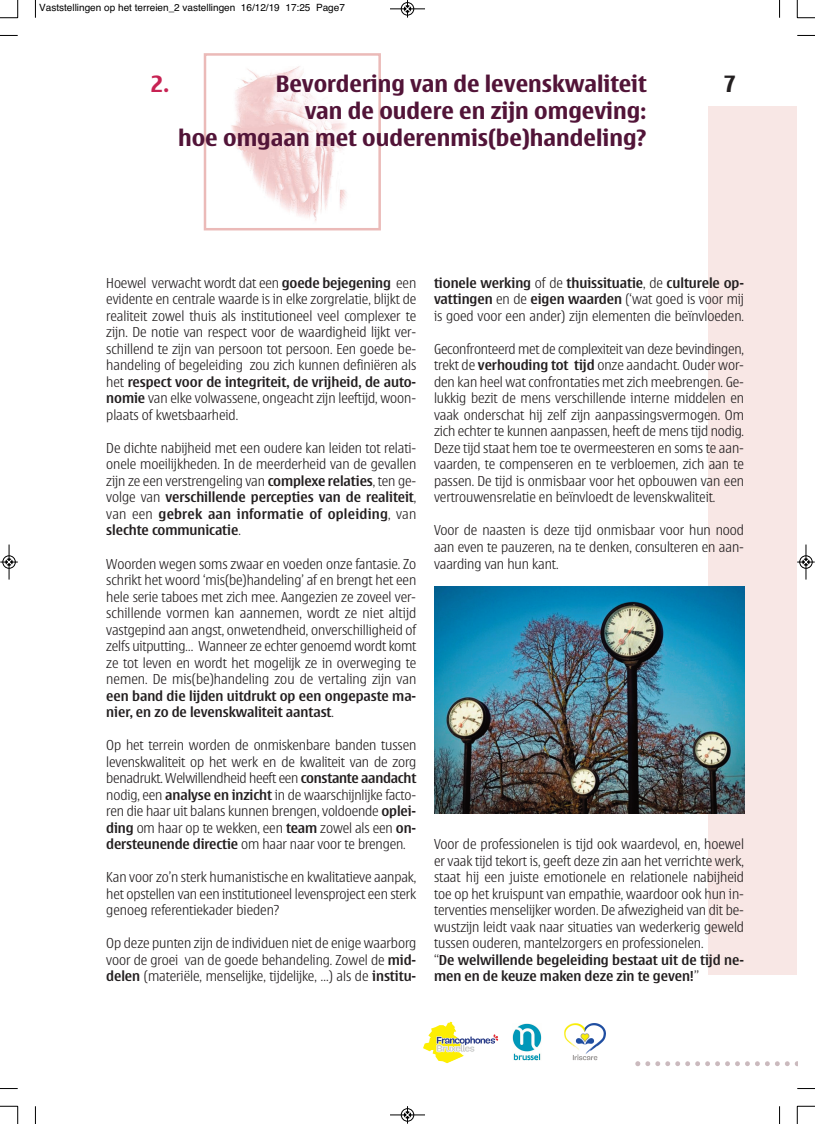
<style>
.page{position:relative;width:815px;height:1124px;background:#fff}
.page>*{position:absolute;margin:0;border:0;box-sizing:border-box;transform-origin:0 0}
.t1{font:700 22.5px/27px "Nokia Sans";color:#521438;text-align:right}
.t2{font:700 22.5px "Nokia Sans";color:#c72253}
.t3{font:700 22.5px "Nokia Sans";color:#231f20}
.t4{font:300 13.75px/16.5px "Nokia Sans";letter-spacing:-.005em;color:#231f20;text-align:justify}
.t5{font:600 13.75px/16.5px "Nokia Sans";letter-spacing:-.005em;color:#231f20}
.t6{font:10px "Helvetica";color:#000}
.s1{font-weight:600}
.s2{font-weight:300}
</style>
<div class="page">
<img style="left:231px;top:66px;width:116px;height:155px">
<div style="left:204px;top:53px;width:177px;height:177px;border:2px solid #ebbab8"></div>
<div style="left:709px;top:106px;width:88px;height:868px;background:#f8e7e5"></div>
<img style="left:423px;top:1021px;width:29px;height:26px">
<img style="left:564px;top:1023px;width:41px;height:37px">
<img style="left:513px;top:1023px;width:28px;height:37px">
<img style="left:434px;top:586px;width:310px;height:227px">
<svg style="left:635px;top:1061px;width:162px;height:4px"></svg>
<svg style="left:35px;top:0;width:1px;height:18px"></svg>
<svg style="left:0;top:35px;width:18px;height:1px"></svg>
<svg style="left:779px;top:0;width:1px;height:18px"></svg>
<svg style="left:797px;top:35px;width:18px;height:1px"></svg>
<svg style="left:35px;top:1106px;width:1px;height:17px"></svg>
<svg style="left:0;top:1088px;width:18px;height:1px"></svg>
<svg style="left:779px;top:1106px;width:1px;height:17px"></svg>
<svg style="left:797px;top:1088px;width:18px;height:1px"></svg>
<svg style="left:0;top:0;width:19px;height:19px"></svg>
<svg style="left:797px;top:0;width:18px;height:19px"></svg>
<svg style="left:0;top:1105px;width:19px;height:18px"></svg>
<svg style="left:797px;top:1105px;width:18px;height:18px"></svg>
<div style="left:401px;top:2px;width:13px;height:14px;border:1px solid #fff;border-radius:50%"></div>
<hr style="left:390px;top:9px;width:35px;height:1px;background:#000">
<div style="left:401px;top:2px;width:13px;height:13px;border:1px solid #000;border-radius:50%"></div>
<svg style="left:404px;top:0;width:7px;height:18px"></svg>
<hr style="left:390px;top:1114px;width:35px;height:1px;background:#000">
<div style="left:401px;top:1108px;width:13px;height:13px;border:1px solid #000;border-radius:50%"></div>
<svg style="left:404px;top:1106px;width:7px;height:17px"></svg>
<div style="left:2px;top:555px;width:14px;height:13px;border:1px solid #fff;border-radius:50%"></div>
<hr style="left:9px;top:544px;width:1px;height:35px;background:#000">
<div style="left:3px;top:555px;width:12px;height:13px;border:1px solid #000;border-radius:50%"></div>
<svg style="left:0;top:558px;width:18px;height:7px"></svg>
<div style="left:799px;top:555px;width:14px;height:13px;border:1px solid #fff;border-radius:50%"></div>
<hr style="left:806px;top:544px;width:1px;height:35px;background:#000">
<div style="left:800px;top:555px;width:12px;height:13px;border:1px solid #000;border-radius:50%"></div>
<svg style="left:797px;top:558px;width:18px;height:7px"></svg>
<p class="t6" style="left:39px;top:2px;width:307px">Vaststellingen op het terreien_2 vastellingen 16/12/19 17:25 Page7</p>
<h1 class="t2" style="left:151px;top:75px;width:20px">2.</h1>
<h1 class="t1" style="left:276px;top:72px;width:372px">Bevordering van de levenskwaliteit</h1>
<h1 class="t3" style="left:723px;top:74px;width:15px">7</h1>
<h1 class="t1" style="left:178px;top:99px;width:470px">van de oudere en zijn omgeving:<br>hoe omgaan met ouderenmis(be)handeling?</h1>
<p class="t4" style="left:106px;top:275px;width:312px">Hoewel verwacht wordt dat een <span class="s1">goede bejegening</span> een evidente en centrale waarde is in elke zorgrelatie, blijkt de realiteit zowel thuis als institutioneel veel complexer te zijn. De notie van respect voor de waardigheid lijkt ver&shy;schillend te zijn van persoon tot persoon. Een goede be&shy;handeling of begeleiding zou zich kunnen definiëren als het <span class="s1">respect voor de integriteit, de vrijheid, de auto&shy;nomie</span> van elke volwassene, ongeacht zijn leeftijd, woon&shy;plaats of kwetsbaarheid.</p>
<p class="t4" style="left:106px;top:440px;width:312px">De dichte nabijheid met een oudere kan leiden tot relati&shy;onele moeilijkheden. In de meerderheid van de gevallen zijn ze een verstrengeling van <span class="s1">complexe relaties</span>, ten ge&shy;volge van <span class="s1">verschillende percepties van de realiteit</span>, van een <span class="s1">gebrek aan informatie of opleiding</span>, van <span class="s1">slechte communicatie</span>.</p>
<p class="t4" style="left:106px;top:556px;width:312px">Woorden wegen soms zwaar en voeden onze fantasie. Zo schrikt het woord ‘mis(be)handeling’ af en brengt het een hele serie taboes met zich mee. Aangezien ze zoveel ver&shy;schillende vormen kan aannemen, wordt ze niet altijd vastgepind aan angst, onwetendheid, onverschilligheid of zelfs uitputting… Wanneer ze echter genoemd wordt komt ze tot leven en wordt het mogelijk ze in overweging te nemen. De mis(be)handeling zou de vertaling zijn van</p>
<p class="t5" style="left:106px;top:688px;width:311px">een band die lijden uitdrukt op een ongepaste ma&shy;nier, en zo de levenskwaliteit aantast<span class="s2">.</span></p>
<p class="t4" style="left:106px;top:737px;width:312px">Op het terrein worden de onmiskenbare banden tussen levenskwaliteit op het werk en de kwaliteit van de zorg benadrukt. Welwillendheid heeft een <span class="s1">constante aandacht </span>nodig, een <span class="s1">analyse en inzicht</span> in de waarschijnlijke facto&shy;ren die haar uit balans kunnen brengen, voldoende <span class="s1">oplei&shy;ding</span> om haar op te wekken, een <span class="s1">team</span> zowel als een <span class="s1">on&shy;dersteunende directie</span> om haar naar voor te brengen.</p>
<p class="t4" style="left:106px;top:869px;width:312px">Kan voor zo’n sterk humanistische en kwalitatieve aanpak, het opstellen van een institutioneel levensproject een sterk genoeg referentiekader bieden?</p>
<p class="t4" style="left:106px;top:935px;width:312px">Op deze punten zijn de individuen niet de enige waarborg voor de groei van de goede behandeling. Zowel de <span class="s1">mid&shy;delen</span> (materiële, menselijke, tijdelijke, …) als de <span class="s1">institu-</span></p>
<p class="t4" style="left:434px;top:275px;width:312px"><span class="s1">tionele werking</span> of de <span class="s1">thuissituatie</span>, de <span class="s1">culturele op&shy;vattingen</span> en de <span class="s1">eigen waarden</span> (‘wat goed is voor mij is goed voor een ander) zijn elementen die beïnvloeden.</p>
<p class="t4" style="left:434px;top:341px;width:312px">Geconfronteerd met de complexiteit van deze bevindingen, trekt de <span class="s1">verhouding tot tijd</span> onze aandacht. Ouder wor&shy;den kan heel wat confrontaties met zich meebrengen. Ge&shy;lukkig bezit de mens verschillende interne middelen en vaak onderschat hij zelf zijn aanpassingsvermogen. Om zich echter te kunnen aanpassen, heeft de mens tijd nodig.<br>Deze tijd staat hem toe te overmeesteren en soms te aan&shy;vaarden, te compenseren en te verbloemen, zich aan te passen. De tijd is onmisbaar voor het opbouwen van een vertrouwensrelatie en beïnvloedt de levenskwaliteit.</p>
<p class="t4" style="left:434px;top:523px;width:312px">Voor de naasten is deze tijd onmisbaar voor hun nood aan even te pauzeren, na te denken, consulteren en aan&shy;vaarding van hun kant.</p>
<p class="t4" style="left:434px;top:836px;width:312px;text-align:left">Voor de professionelen is tijd ook waardevol, en, hoewel er vaak tijd tekort is, geeft deze zin aan het verrichte werk, staat hij een juiste emotionele en relationele nabijheid toe op het kruispunt van empathie, waardoor ook hun in&shy;terventies menselijker worden. De afwezigheid van dit be&shy;wustzijn leidt vaak naar situaties van wederkerig geweld tussen ouderen, mantelzorgers en professionelen.<br>“<span class="s1">De welwillende begeleiding bestaat uit de tijd ne&shy;men en de keuze maken deze zin te geven!</span>”</p>
</div>
